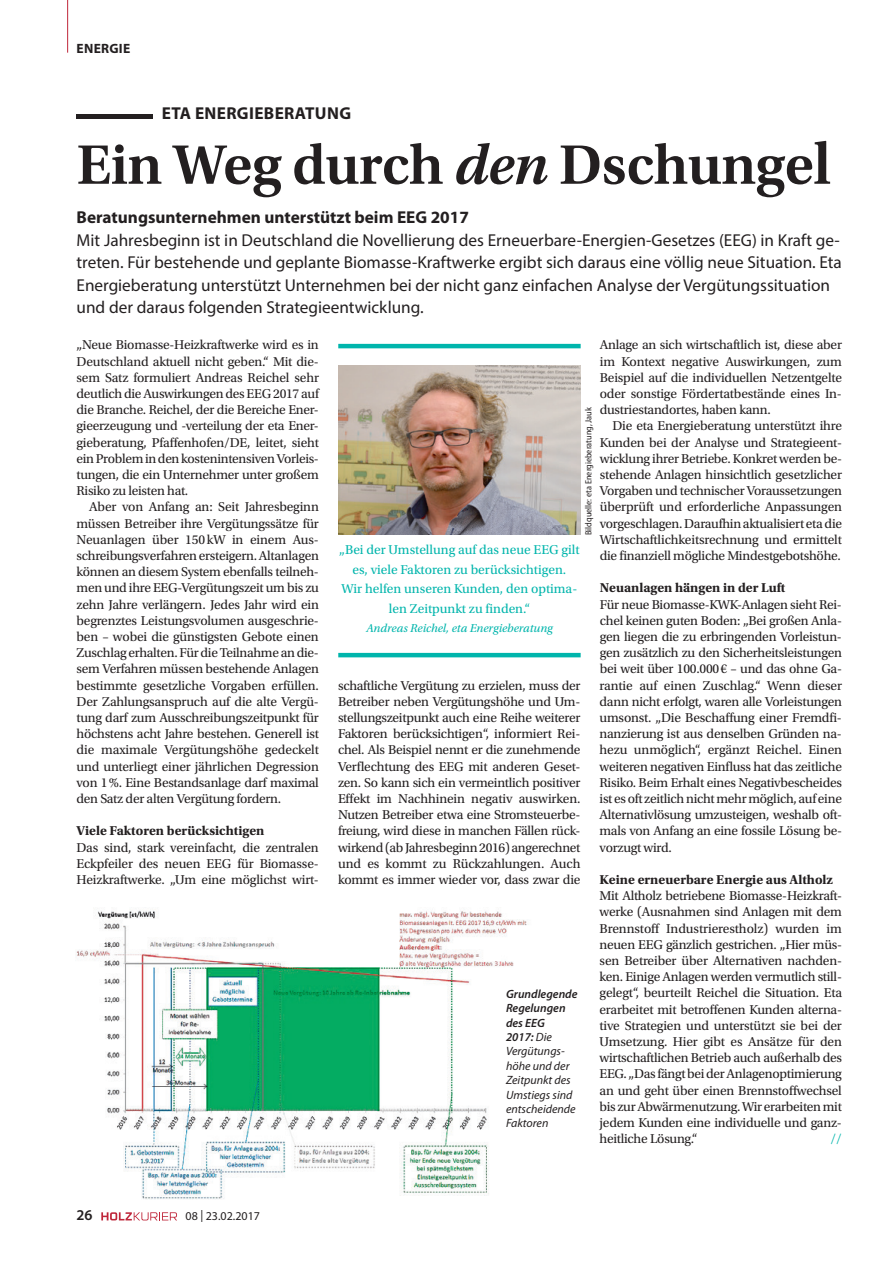
<style>
.page{position:relative;width:893px;height:1263px;background:#fff}
.page>*{position:absolute;margin:0;border:0;box-sizing:border-box;transform-origin:0 0}
.t1{font:600 58.5px "Utopia Std";letter-spacing:-.01em;color:#231f20}
.t2{font:17.25px/22.5px "Myriad Pro";color:#231f20}
.t3{font:700 17.25px "Myriad Pro";color:#231f20}
.t4{font:700 17.25px "Myriad Pro";letter-spacing:.02em;color:#231f20}
.t5{font:600 15px "Myriad Pro";color:#231f20}
.t6{font:13.5px/16.2px "Utopia Std";letter-spacing:-.02em;color:#231f20;text-align:justify}
.t7{font:13.5px/19.5px "Utopia Std";color:#00b5ac;text-align:center}
.t8{font:700 13.5px "Utopia Std";color:#231f20}
.t9{font:700 13.5px "Myriad Pro";color:#231f20}
.t10{font:italic 12px/14.4px "Myriad Pro";color:#231f20}
.t11{font:italic 12px "Utopia Std";color:#00b5ac}
.t12{font:12px "Myriad Pro";color:#231f20}
.t13{font:semi-condensed 9px "Myriad Pro";color:#231f20}
.s1{font-style:italic}
.s2{font-size:61.5px}
.s3{font-weight:600}
</style>
<div class="page">
<img style="left:76px;top:910px;width:451px;height:289px">
<hr style="left:338px;top:344px;width:243px;height:4px;background:#00b5ac">
<hr style="left:338px;top:653px;width:243px;height:4px;background:#00b5ac">
<img style="left:338px;top:365px;width:243px;height:170px">
<svg style="left:101px;top:1212px;width:76px;height:8px"></svg>
<hr style="left:67px;top:0;width:1px;height:53px;background:#bf263a">
<p class="t9" style="left:77px;top:39px;width:16px">Energie</p>
<p class="t4" style="left:162px;top:102px;width:191px">ETA ENERGIEBERATUNG</p>
<h1 class="t1" style="left:77px;top:132px;width:756px">Ein Weg durch <span class="s1">den</span> Dschunge<span class="s2">l</span></h1>
<p class="t3" style="left:77px;top:206px;width:394px">Beratungsunternehmen unterstützt beim EEG 2017</p>
<p class="t2" style="left:77px;top:228px;width:767px">Mit Jahresbeginn ist in Deutschland die Novellierung des Erneuerbare-Energien-Gesetzes (EEG) in Kraft ge&shy;treten. Für bestehende und geplante Biomasse-Kraftwerke ergibt sich daraus eine völlig neue Situation. Eta Energieberatung unterstützt Unternehmen bei der nicht ganz einfachen Analyse der Vergütungssituation und der daraus folgenden Strategieentwicklung.</p>
<p class="t6" style="left:77px;top:337px;width:244px">„Neue Biomasse-Heizkraftwerke wird es in Deutschland aktuell nicht geben.“ Mit die&shy;sem Satz formuliert Andreas Reichel sehr deutlich die Auswirkungen des EEG 2017 auf die Branche. Reichel, der die Bereiche Ener&shy;gieerzeugung und -verteilung der eta Ener&shy;gieberatung, Pfaffenhofen/DE, leitet, sieht ein Problem in den kostenintensiven Vorleis&shy;tungen, die ein Unternehmer unter großem Risiko zu leisten hat.</p>
<p class="t6" style="left:77px;top:499px;width:244px;text-indent:13px">Aber von Anfang an: Seit Jahresbeginn müssen Betreiber ihre Vergütungssätze für Neuanlagen über 150kW in einem Aus&shy;schreibungsverfahren ersteigern. Altanlagen können an diesem System ebenfalls teilneh&shy;men und ihre EEG-Vergütungszeit um bis zu zehn Jahre verlängern. Jedes Jahr wird ein begrenztes Leistungsvolumen ausgeschrie&shy;ben – wobei die günstigsten Gebote einen Zuschlag erhalten. Für die Teilnahme an die&shy;sem Verfahren müssen bestehende Anlagen bestimmte gesetzliche Vorgaben erfüllen.<br>Der Zahlungsanspruch auf die alte Vergü&shy;tung darf zum Ausschreibungszeitpunkt für höchstens acht Jahre bestehen. Generell ist die maximale Vergütungshöhe gedeckelt und unterliegt einer jährlichen Degression von 1%. Eine Bestandsanlage darf maximal den Satz der alten Vergütung fordern.</p>
<p class="t8" style="left:77px;top:823px;width:189px">Viele Faktoren berücksichtigen</p>
<p class="t6" style="left:77px;top:839px;width:244px">Das sind, stark vereinfacht, die zentralen Eckpfeiler des neuen EEG für Biomasse-Heizkraftwerke. „Um eine möglichst wirt-</p>
<p class="t6" style="left:600px;top:337px;width:244px">Anlage an sich wirtschaftlich ist, diese aber im Kontext negative Auswirkungen, zum Beispiel auf die individuellen Netzentgelte oder sonstige Fördertatbestände eines In&shy;dustriestandortes, haben kann.</p>
<p class="t6" style="left:600px;top:418px;width:244px;text-indent:13px">Die eta Energieberatung unterstützt ihre Kunden bei der Analyse und Strategieent&shy;wicklung ihrer Betriebe. Konkret werden be&shy;stehende Anlagen hinsichtlich gesetzlicher Vorgaben und technischer Voraussetzungen überprüft und erforderliche Anpassungen vorgeschlagen. Daraufhin aktualisiert eta die Wirtschaftlichkeitsrechnung und ermittelt die finanziell mögliche Mindestgebotshöhe.</p>
<p class="t8" style="left:600px;top:580px;width:187px">Neuanlagen hängen in der Luft</p>
<p class="t6" style="left:600px;top:596px;width:244px">Für neue Biomasse-KWK-Anlagen sieht Rei&shy;chel keinen guten Boden: „Bei großen Anla&shy;gen liegen die zu erbringenden Vorleistun&shy;gen zusätzlich zu den Sicherheitsleistungen bei weit über 100.000€ – und das ohne Ga&shy;rantie auf einen Zuschlag.“ Wenn dieser dann nicht erfolgt, waren alle Vorleistungen umsonst. „Die Beschaffung einer Fremdfi&shy;nanzierung ist aus denselben Gründen na&shy;hezu unmöglich“, ergänzt Reichel. Einen weiteren negativen Einfluss hat das zeitliche Risiko. Beim Erhalt eines Negativbescheides ist es oft zeitlich nicht mehr möglich, auf eine Alternativlösung umzusteigen, weshalb oft&shy;mals von Anfang an eine fossile Lösung be&shy;vorzugt wird.</p>
<p class="t8" style="left:600px;top:872px;width:235px">Keine erneuerbare Energie aus Altholz</p>
<p class="t6" style="left:600px;top:888px;width:244px">Mit Altholz betriebene Biomasse-Heizkraft&shy;werke (Ausnahmen sind Anlagen mit dem Brennstoff Industrierestholz) wurden im neuen EEG gänzlich gestrichen. „Hier müs&shy;sen Betreiber über Alternativen nachden&shy;ken. Einige Anlagen werden vermutlich still&shy;gelegt“, beurteilt Reichel die Situation. Eta erarbeitet mit betroffenen Kunden alterna&shy;tive Strategien und unterstützt sie bei der Umsetzung. Hier gibt es Ansätze für den wirtschaftlichen Betrieb auch außerhalb des EEG. „Das fängt bei der Anlagenoptimierung an und geht über einen Brennstoffwechsel bis zur Abwärmenutzung. Wir erarbeiten mit jedem Kunden eine individuelle und ganz&shy;heitliche Lösung.“</p>
<p class="t13" style="left:583px;top:535px;width:129px;rotate:-90deg">Bildquelle: eta Energieberatung, Jauk</p>
<p class="t7" style="left:339px;top:541px;width:242px">„Bei der Umstellung auf das neue EEG gilt es, viele Faktoren zu berücksichtigen.<br>Wir helfen unseren Kunden, den optima&shy;len Zeitpunkt zu finden.“</p>
<p class="t11" style="left:366px;top:621px;width:188px">Andreas Reichel, eta Energieberatung</p>
<p class="t6" style="left:338px;top:677px;width:244px">schaftliche Vergütung zu erzielen, muss der Betreiber neben Vergütungshöhe und Um&shy;stellungszeitpunkt auch eine Reihe weiterer Faktoren berücksichtigen“, informiert Rei&shy;chel. Als Beispiel nennt er die zunehmende Verflechtung des EEG mit anderen Geset&shy;zen. So kann sich ein vermeintlich positiver Effekt im Nachhinein negativ auswirken.<br>Nutzen Betreiber etwa eine Stromsteuerbe&shy;freiung, wird diese in manchen Fällen rück&shy;wirkend (ab Jahresbeginn 2016) angerechnet und es kommt zu Rückzahlungen. Auch kommt es immer wieder vor, dass zwar die</p>
<p class="t10" style="left:506px;top:986px;width:73px"><span class="s3">Grundlegende<br>Regelungen des EEG<br>2017:</span> Die<br>Vergütungs&shy;höhe und der<br>Zeitpunkt des<br>Umstiegs sind entscheidende<br>Faktoren</p>
<p class="t7" style="left:830px;top:1129px;width:13px">//</p>
<p class="t5" style="left:77px;top:1206px;width:18px">26</p>
<p class="t12" style="left:186px;top:1209px;width:76px">08 | 23.02.2017</p>
</div>
